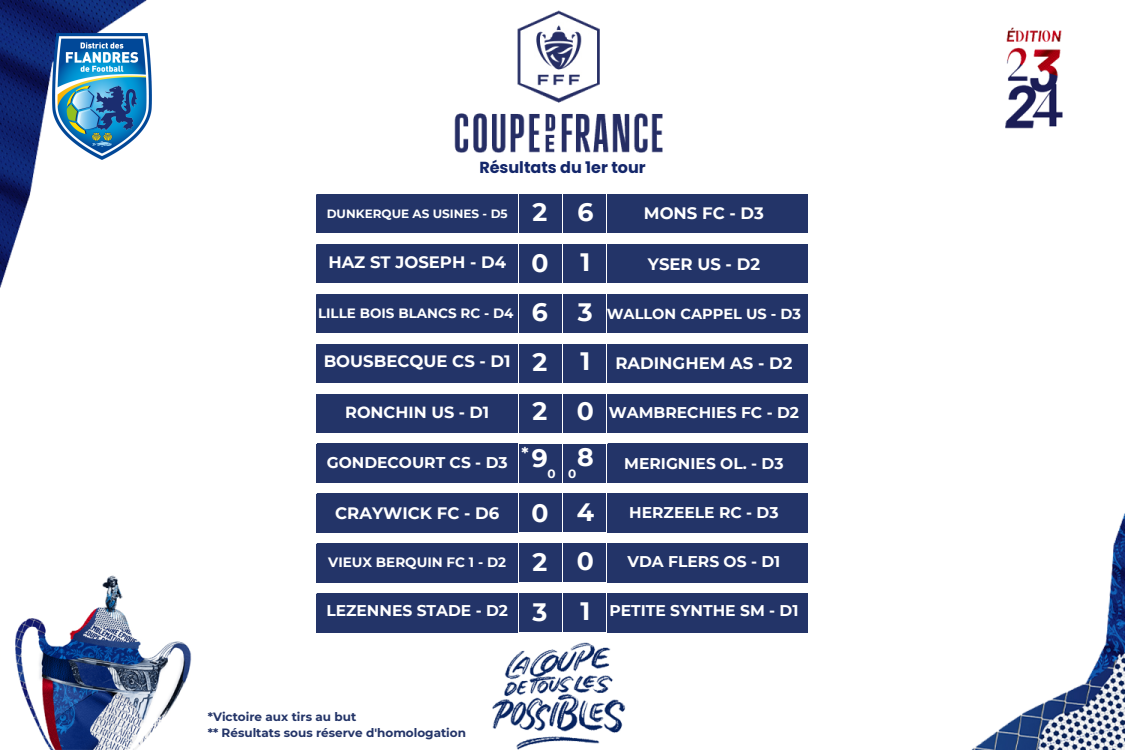
<style>
.page{position:relative;width:1125px;height:750px;background:#fff}
.page>*{position:absolute;margin:0;border:0;box-sizing:border-box;transform-origin:0 0}
.t1{font:700 25.2px "Montserrat";color:#fff}
.t2{font:700 16.5px "Montserrat";color:#fff}
.t3{font:700 16.1px "Montserrat";color:#fff}
.t4{font:700 16px "Poppins";color:#13266a}
.t5{font:700 15.5px "Montserrat";color:#fff}
.t6{font:700 14.5px "Montserrat";color:#fff}
.t7{font:700 13.5px "Montserrat";color:#fff}
.t8{font:700 12px "Montserrat";color:#233468}
.t9{font:700 12px "Montserrat";color:#fff}
</style>
<div class="page">
<img style="left:0;top:0;width:1125px;height:750px">
<img style="left:52px;top:34px;width:99px;height:125px">
<div style="left:317px;top:294px;width:200px;height:38px;background:#233468"></div>
<div style="left:608px;top:294px;width:200px;height:38px;background:#233468"></div>
<div style="left:519px;top:294px;width:43px;height:38px;background:#233468"></div>
<div style="left:563px;top:294px;width:43px;height:38px;background:#233468"></div>
<div style="left:317px;top:194px;width:200px;height:39px;background:#233468"></div>
<div style="left:608px;top:194px;width:200px;height:39px;background:#233468"></div>
<div style="left:519px;top:194px;width:43px;height:39px;background:#233468"></div>
<div style="left:563px;top:194px;width:43px;height:39px;background:#233468"></div>
<div style="left:317px;top:244px;width:200px;height:39px;background:#233468"></div>
<div style="left:608px;top:244px;width:200px;height:39px;background:#233468"></div>
<div style="left:519px;top:244px;width:43px;height:38px;background:#233468"></div>
<div style="left:563px;top:244px;width:43px;height:38px;background:#233468"></div>
<div style="left:317px;top:344px;width:200px;height:38px;background:#233468"></div>
<div style="left:608px;top:344px;width:200px;height:38px;background:#233468"></div>
<div style="left:519px;top:344px;width:43px;height:38px;background:#233468"></div>
<div style="left:563px;top:344px;width:43px;height:38px;background:#233468"></div>
<div style="left:317px;top:394px;width:200px;height:38px;background:#233468"></div>
<div style="left:608px;top:394px;width:200px;height:38px;background:#233468"></div>
<div style="left:519px;top:394px;width:43px;height:38px;background:#233468"></div>
<div style="left:563px;top:394px;width:43px;height:38px;background:#233468"></div>
<div style="left:317px;top:444px;width:200px;height:38px;background:#233468"></div>
<div style="left:608px;top:444px;width:200px;height:38px;background:#233468"></div>
<div style="left:519px;top:444px;width:43px;height:38px;background:#233468"></div>
<div style="left:563px;top:444px;width:43px;height:38px;background:#233468"></div>
<div style="left:317px;top:494px;width:200px;height:38px;background:#233468"></div>
<div style="left:608px;top:494px;width:200px;height:38px;background:#233468"></div>
<div style="left:519px;top:494px;width:43px;height:38px;background:#233468"></div>
<div style="left:563px;top:494px;width:43px;height:38px;background:#233468"></div>
<div style="left:317px;top:544px;width:200px;height:38px;background:#233468"></div>
<div style="left:608px;top:544px;width:200px;height:38px;background:#233468"></div>
<div style="left:519px;top:544px;width:43px;height:38px;background:#233468"></div>
<div style="left:563px;top:544px;width:43px;height:38px;background:#233468"></div>
<div style="left:317px;top:594px;width:200px;height:38px;background:#233468"></div>
<div style="left:608px;top:594px;width:200px;height:38px;background:#233468"></div>
<div style="left:519px;top:594px;width:43px;height:38px;background:#233468"></div>
<div style="left:563px;top:594px;width:43px;height:38px;background:#233468"></div>
<p class="t4" style="left:479px;top:157px;width:168px">Résultats du 1er tour</p>
<p class="t9" style="left:327px;top:206px;width:183px">DUNKERQUE AS USINES - D5</p>
<p class="t2" style="left:328px;top:252px;width:179px">HAZ ST JOSEPH - D4</p>
<p class="t7" style="left:318px;top:304px;width:197px">LILLE BOIS BLANCS RC - D4</p>
<p class="t2" style="left:324px;top:351px;width:189px">BOUSBECQUE CS - D1</p>
<p class="t3" style="left:345px;top:402px;width:146px">RONCHIN US - D1</p>
<p class="t1" style="left:532px;top:197px;width:16px">2</p>
<p class="t1" style="left:531px;top:247px;width:19px">0</p>
<p class="t1" style="left:532px;top:297px;width:18px">6</p>
<p class="t1" style="left:577px;top:196px;width:18px">6</p>
<p class="t1" style="left:580px;top:246px;width:11px">1</p>
<p class="t1" style="left:578px;top:296px;width:16px">3</p>
<p class="t1" style="left:532px;top:346px;width:16px">2</p>
<p class="t1" style="left:580px;top:346px;width:11px">1</p>
<p class="t1" style="left:532px;top:396px;width:16px">2</p>
<p class="t1" style="left:577px;top:395px;width:19px">0</p>
<p class="t2" style="left:644px;top:204px;width:122px">MONS FC - D3</p>
<p class="t2" style="left:648px;top:254px;width:114px">YSER US - D2</p>
<p class="t6" style="left:607px;top:305px;width:196px">WALLON CAPPEL US - D3</p>
<p class="t2" style="left:615px;top:353px;width:179px">RADINGHEM AS - D2</p>
<p class="t5" style="left:609px;top:403px;width:192px">WAMBRECHIES FC - D2</p>
<p class="t5" style="left:327px;top:453px;width:182px">GONDECOURT CS - D3</p>
<p class="t2" style="left:522px;top:443px;width:9px">*</p>
<p class="t1" style="left:532px;top:443px;width:18px">9</p>
<p class="t1" style="left:577px;top:442px;width:18px">8</p>
<p class="t9" style="left:547px;top:467px;width:10px">0</p>
<p class="t9" style="left:568px;top:467px;width:10px">0</p>
<p class="t5" style="left:624px;top:454px;width:161px">MERIGNIES OL. - D3</p>
<p class="t2" style="left:335px;top:503px;width:166px">CRAYWICK FC - D6</p>
<p class="t1" style="left:531px;top:497px;width:19px">0</p>
<p class="t1" style="left:577px;top:497px;width:19px">4</p>
<p class="t5" style="left:629px;top:503px;width:151px">HERZEELE RC - D3</p>
<p class="t1" style="left:577px;top:546px;width:19px">0</p>
<p class="t1" style="left:532px;top:547px;width:16px">2</p>
<p class="t7" style="left:328px;top:554px;width:179px">VIEUX BERQUIN FC 1 - D2</p>
<p class="t5" style="left:628px;top:552px;width:154px">VDA FLERS OS - D1</p>
<p class="t5" style="left:326px;top:601px;width:183px">LEZENNES STADE - D2</p>
<p class="t5" style="left:609px;top:601px;width:191px">PETITE SYNTHE SM - D1</p>
<p class="t1" style="left:532px;top:597px;width:16px">3</p>
<p class="t1" style="left:580px;top:596px;width:11px">1</p>
<p class="t8" style="left:208px;top:709px;width:150px">*Victoire aux tirs au but</p>
<p class="t8" style="left:208px;top:726px;width:260px">** Résultats sous réserve d'homologation</p>
</div>
